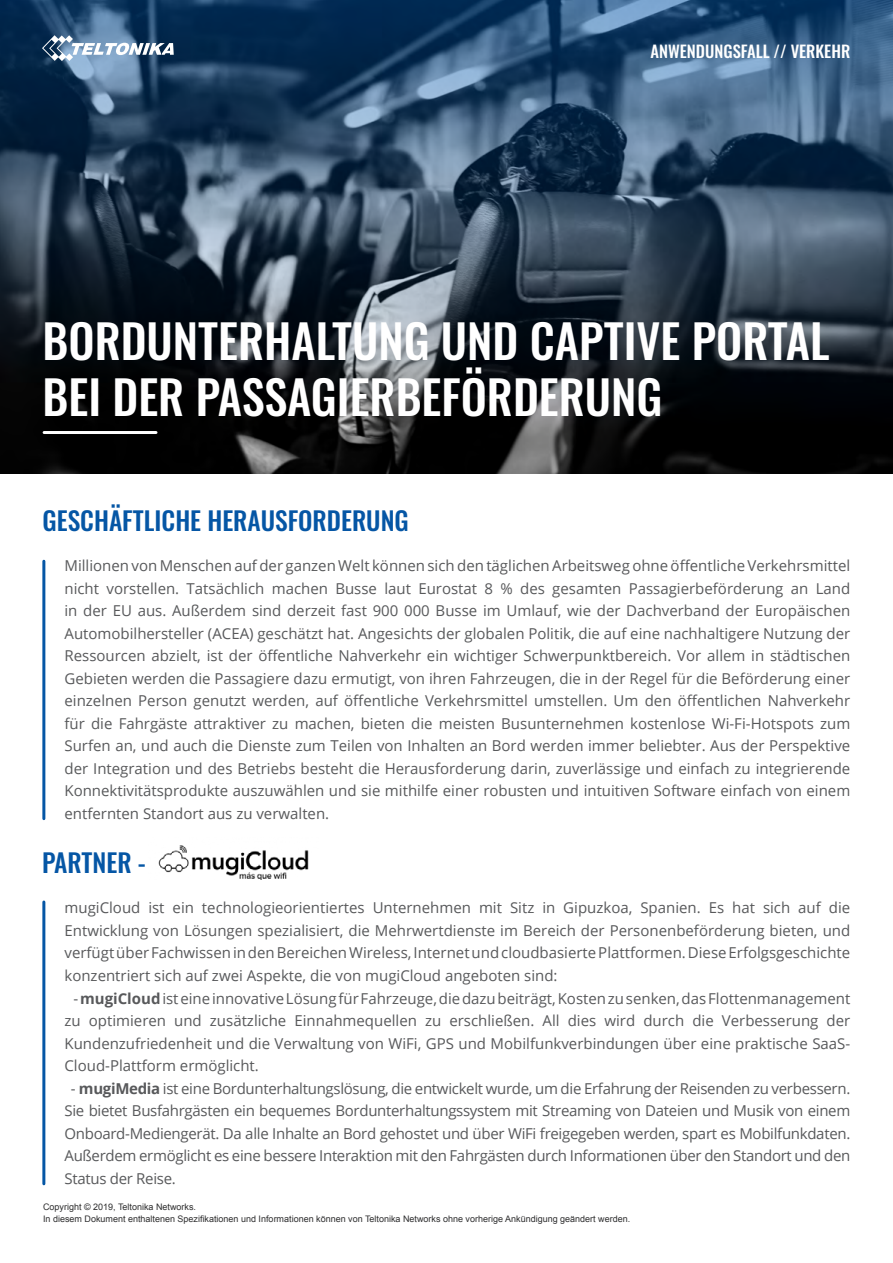
<style>
.page{position:relative;width:893px;height:1263px;background:#fff}
.page>*{position:absolute;margin:0;border:0;box-sizing:border-box;transform-origin:0 0}
.t1{font:500 46.5px/55.5px "Oswald";color:#fff}
.t2{font:500 25.5px "Oswald";color:#0556a5}
.t3{font:500 16.5px "Oswald";color:#fff}
.t4{font:15px/22.5px "Open Sans";color:#58595b;text-align:justify}
.t5{font:9px/11.6px "Arial";color:#2e2e2f}
.s1{font-weight:700}
</style>
<div class="page">
<img style="left:0;top:0;width:893px;height:473px">
<svg style="left:42px;top:35px;width:132px;height:26px"></svg>
<hr style="left:42px;top:561px;width:3px;height:258px;background:#0556a5">
<hr style="left:42px;top:902px;width:3px;height:282px;background:#0556a5">
<hr style="left:44px;top:431px;width:112px;height:3px;background:#fff">
<img style="left:158px;top:845px;width:151px;height:35px">
<p class="t3" style="left:651px;top:43px;width:201px">ANWENDUNGSFALL // VERKEHR</p>
<h1 class="t1" style="left:43px;top:316px;width:789px">BORDUNTERHALTUNG UND CAPTIVE PORTAL<br>BEI DER PASSAGIERBEFÖRDERUNG</h1>
<h2 class="t2" style="left:43px;top:507px;width:368px">GESCHÄFTLICHE HERAUSFORDERUNG</h2>
<p class="t4" style="left:64px;top:554px;width:787px">Millionen von Menschen auf der ganzen Welt können sich den täglichen Arbeitsweg ohne öffentliche Verkehrsmittel nicht vorstellen. Tatsächlich machen Busse laut Eurostat 8 % des gesamten Passagierbeförderung an Land in der EU aus. Außerdem sind derzeit fast 900 000 Busse im Umlauf, wie der Dachverband der Europäischen Automobilhersteller (ACEA) geschätzt hat. Angesichts der globalen Politik, die auf eine nachhaltigere Nutzung der Ressourcen abzielt, ist der öffentliche Nahverkehr ein wichtiger Schwerpunktbereich. Vor allem in städtischen Gebieten werden die Passagiere dazu ermutigt, von ihren Fahrzeugen, die in der Regel für die Beförderung einer einzelnen Person genutzt werden, auf öffentliche Verkehrsmittel umstellen. Um den öffentlichen Nahverkehr für die Fahrgäste attraktiver zu machen, bieten die meisten Busunternehmen kostenlose Wi-Fi-Hotspots zum Surfen an, und auch die Dienste zum Teilen von Inhalten an Bord werden immer beliebter. Aus der Perspektive der Integration und des Betriebs besteht die Herausforderung darin, zuverlässige und einfach zu integrierende Konnektivitätsprodukte auszuwählen und sie mithilfe einer robusten und intuitiven Software einfach von einem entfernten Standort aus zu verwalten.</p>
<h2 class="t2" style="left:42px;top:849px;width:105px">PARTNER -</h2>
<p class="t4" style="left:64px;top:896px;width:787px">mugiCloud ist ein technologieorientiertes Unternehmen mit Sitz in Gipuzkoa, Spanien. Es hat sich auf die Entwicklung von Lösungen spezialisiert, die Mehrwertdienste im Bereich der Personenbeförderung bieten, und verfügt über Fachwissen in den Bereichen Wireless, Internet und cloudbasierte Plattformen. Diese Erfolgsgeschichte konzentriert sich auf zwei Aspekte, die von mugiCloud angeboten sind:</p>
<p class="t4" style="left:64px;top:986px;width:787px;text-indent:9px">- <span class="s1">mugiCloud</span> ist eine innovative Lösung für Fahrzeuge, die dazu beiträgt, Kosten zu senken, das Flottenmanagement zu optimieren und zusätzliche Einnahmequellen zu erschließen. All dies wird durch die Verbesserung der Kundenzufriedenheit und die Verwaltung von WiFi, GPS und Mobilfunkverbindungen über eine praktische SaaS-Cloud-Plattform ermöglicht.</p>
<p class="t4" style="left:64px;top:1076px;width:787px;text-indent:6px">- <span class="s1">mugiMedia</span> ist eine Bordunterhaltungslösung, die entwickelt wurde, um die Erfahrung der Reisenden zu verbessern.<br>Sie bietet Busfahrgästen ein bequemes Bordunterhaltungssystem mit Streaming von Dateien und Musik von einem Onboard-Mediengerät. Da alle Inhalte an Bord gehostet und über WiFi freigegeben werden, spart es Mobilfunkdaten.<br>Außerdem ermöglicht es eine bessere Interaktion mit den Fahrgästen durch Informationen über den Standort und den Status der Reise.</p>
<p class="t5" style="left:43px;top:1201px;width:589px">Copyright © 2019, Teltonika Networks.<br>In diesem Dokument enthaltenen Spezifikationen und Informationen können von Teltonika Networks ohne vorherige Ankündigung geändert werden.</p>
</div>
